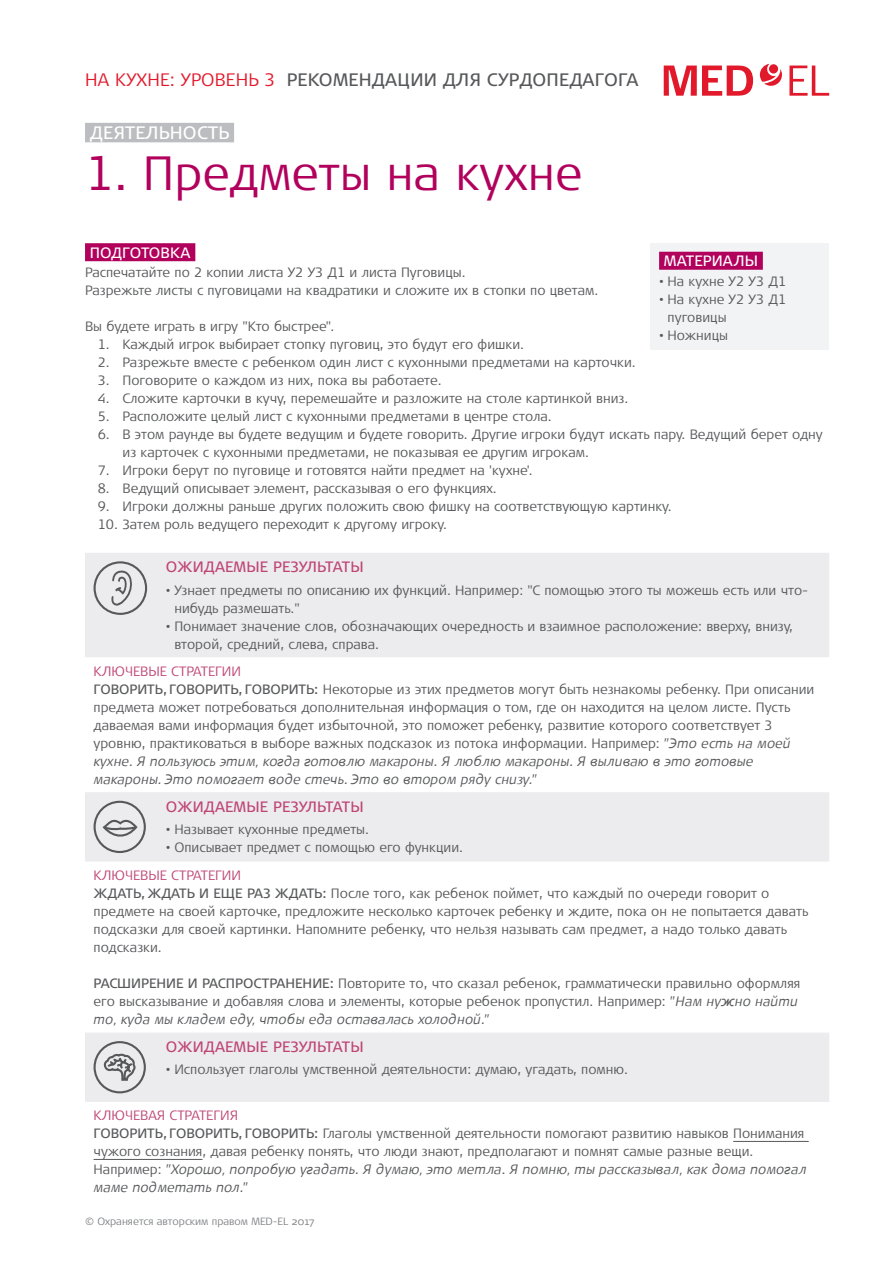
<style>
.page{position:relative;width:893px;height:1263px;background:#fff}
.page>*{position:absolute;margin:0;border:0;box-sizing:border-box;transform-origin:0 0}
.Body_table{font:300 48px "Signa Pro";color:#b1015c}
.Body_table-2{font:18px "Signa Pro";letter-spacing:.01em;color:#57585a}
.Body_table-3{font:18px "Signa Pro";letter-spacing:.01em;color:#fff}
.Body_table-4{font:15px "Signa Pro";letter-spacing:.01em;color:#bf4575}
.Body_table-5{font:15px "Signa Pro";letter-spacing:.01em;color:#fff}
.Body_table-6{font:300 13.5px/18px "Signa Pro";color:#57585a}
.Body_table-7{font:300 13.5px "Signa Pro";color:#bf4575}
.t1{font:300 10.5px "Signa Pro";color:#808285}
.s1{font-weight:300;color:#e2192b}
.s2{font-weight:400}
.s3{font-family:"Signa Offc Pro";font-style:italic}
</style>
<div class="page">
<svg style="left:760px;top:64px;width:22px;height:22px"></svg>
<div style="left:769px;top:64px;width:9px;height:10px;background:#e2192b;border-radius:50%"></div>
<svg style="left:789px;top:66px;width:40px;height:30px"></svg>
<svg style="left:664px;top:65px;width:89px;height:31px"></svg>
<div style="left:651px;top:244px;width:178px;height:106px;background:#f2f3f4"></div>
<div style="left:659px;top:252px;width:104px;height:18px;background:#b1015c"></div>
<div style="left:85px;top:243px;width:110px;height:18px;background:#b1015c"></div>
<div style="left:85px;top:123px;width:149px;height:19px;background:#bcbdc0"></div>
<svg style="left:85px;top:553px;width:744px;height:549px"></svg>
<div style="left:94px;top:561px;width:53px;height:54px;border:2px solid #57585a;border-radius:50%"></div>
<svg style="left:111px;top:570px;width:22px;height:36px"></svg>
<div style="left:94px;top:801px;width:52px;height:52px;border:2px solid #57585a;border-radius:50%"></div>
<svg style="left:101px;top:817px;width:38px;height:21px"></svg>
<div style="left:94px;top:1041px;width:52px;height:52px;border:2px solid #57585a;border-radius:50%"></div>
<svg style="left:102px;top:1040px;width:35px;height:42px"></svg>
<hr style="left:733px;top:1141px;width:76px;height:1px;background:#57585a">
<hr style="left:94px;top:1159px;width:108px;height:1px;background:#57585a">
<p class="Body_table-2" style="left:85px;top:68px;width:555px"><span class="s1">НА КУХНЕ: УРОВЕНЬ 3</span> РЕКОМЕНДАЦИИ ДЛЯ СУРДОПЕДАГОГА</p>
<p class="Body_table-3" style="left:90px;top:120px;width:141px">ДЕЯТЕЛЬНОСТЬ</p>
<p class="Body_table" style="left:85px;top:140px;width:499px">1. Предметы на кухне</p>
<p class="Body_table-5" style="left:90px;top:242px;width:102px">ПОДГОТОВКА</p>
<p class="Body_table-6" style="left:85px;top:263px;width:382px">Распечатайте по 2 копии листа У2 У3 Д1 и листа Пуговицы.</p>
<p class="Body_table-6" style="left:85px;top:281px;width:515px">Разрежьте листы с пуговицами на квадратики и сложите их в стопки по цветам.</p>
<p class="Body_table-6" style="left:85px;top:317px;width:251px">Вы будете играть в игру "Кто быстрее".</p>
<p class="Body_table-6" style="left:98px;top:335px;width:428px">1. Каждый игрок выбирает стопку пуговиц, это будут его фишки.</p>
<p class="Body_table-6" style="left:98px;top:353px;width:539px">2. Разрежьте вместе с ребенком один лист с кухонными предметами на карточки.</p>
<p class="Body_table-6" style="left:98px;top:371px;width:345px">3. Поговорите о каждом из них, пока вы работаете.</p>
<p class="Body_table-6" style="left:98px;top:389px;width:532px">4. Сложите карточки в кучу, перемешайте и разложите на столе картинкой вниз.</p>
<p class="Body_table-6" style="left:98px;top:407px;width:455px">5. Расположите целый лист с кухонными предметами в центре стола.</p>
<p class="Body_table-6" style="left:123px;top:425px;width:702px;text-indent:-25px">6. В этом раунде вы будете ведущим и будете говорить. Другие игроки будут искать пару. Ведущий берет одну из карточек с кухонными предметами, не показывая ее другим игрокам.</p>
<p class="Body_table-6" style="left:98px;top:461px;width:436px">7. Игроки берут по пуговице и готовятся найти предмет на 'кухне'.</p>
<p class="Body_table-6" style="left:98px;top:479px;width:400px">8. Ведущий описывает элемент, рассказывая о его функциях.</p>
<p class="Body_table-6" style="left:98px;top:497px;width:575px">9. Игроки должны раньше других положить свою фишку на соответствующую картинку.</p>
<p class="Body_table-6" style="left:98px;top:515px;width:351px">10. Затем роль ведущего переходит к другому игроку.</p>
<p class="Body_table-5" style="left:664px;top:251px;width:96px">МАТЕРИАЛЫ</p>
<p class="Body_table-6" style="left:659px;top:271px;width:129px">• На кухне У2 У3 Д1</p>
<p class="Body_table-6" style="left:668px;top:289px;width:120px;text-indent:-9px">• На кухне У2 У3 Д1 пуговицы</p>
<p class="Body_table-6" style="left:659px;top:325px;width:71px">• Ножницы</p>
<p class="Body_table-4" style="left:166px;top:557px;width:199px">ОЖИДАЕМЫЕ РЕЗУЛЬТАТЫ</p>
<p class="Body_table-6" style="left:174px;top:580px;width:635px;text-indent:-9px">• Узнает предметы по описанию их функций. Например: "С помощью этого ты можешь есть или что&shy;нибудь размешать."</p>
<p class="Body_table-6" style="left:174px;top:616px;width:620px;text-indent:-9px">• Понимает значение слов, обозначающих очередность и взаимное расположение: вверху, внизу, второй, средний, слева, справа.</p>
<p class="Body_table-7" style="left:94px;top:662px;width:149px">КЛЮЧЕВЫЕ СТРАТЕГИИ</p>
<p class="Body_table-6" style="left:94px;top:679px;width:722px"><span class="s2">ГОВОРИТЬ, ГОВОРИТЬ, ГОВОРИТЬ:</span> Некоторые из этих предметов могут быть незнакомы ребенку. При описании предмета может потребоваться дополнительная информация о том, где он находится на целом листе. Пусть даваемая вами информация будет избыточной, это поможет ребенку, развитие которого соответствует 3 уровню, практиковаться в выборе важных подсказок из потока информации. Например: <span class="s3">"Это есть на моей кухне. Я пользуюсь этим, когда готовлю макароны. Я люблю макароны. Я выливаю в это готовые макароны. Это помогает воде стечь. Это во втором ряду снизу."</span></p>
<p class="Body_table-4" style="left:166px;top:796px;width:199px">ОЖИДАЕМЫЕ РЕЗУЛЬТАТЫ</p>
<p class="Body_table-6" style="left:166px;top:820px;width:205px">• Называет кухонные предметы.</p>
<p class="Body_table-6" style="left:166px;top:838px;width:299px">• Описывает предмет с помощью его функции.</p>
<p class="Body_table-7" style="left:94px;top:866px;width:149px">КЛЮЧЕВЫЕ СТРАТЕГИИ</p>
<p class="Body_table-6" style="left:94px;top:884px;width:716px"><span class="s2">ЖДАТЬ, ЖДАТЬ И ЕЩЕ РАЗ ЖДАТЬ:</span> После того, как ребенок поймет, что каждый по очереди говорит о предмете на своей карточке, предложите несколько карточек ребенку и ждите, пока он не попытается давать подсказки для своей картинки. Напомните ребенку, что нельзя называть сам предмет, а надо только давать подсказки.</p>
<p class="Body_table-6" style="left:94px;top:974px;width:708px"><span class="s2">РАСШИРЕНИЕ И РАСПРОСТРАНЕНИЕ:</span> Повторите то, что сказал ребенок, грамматически правильно оформляя его высказывание и добавляя слова и элементы, которые ребенок пропустил. Например: <span class="s3">"Нам нужно найти то, куда мы кладем еду, чтобы еда оставалась холодной."</span></p>
<p class="Body_table-4" style="left:166px;top:1036px;width:199px">ОЖИДАЕМЫЕ РЕЗУЛЬТАТЫ</p>
<p class="Body_table-6" style="left:166px;top:1060px;width:464px">• Использует глаголы умственной деятельности: думаю, угадать, помню.</p>
<p class="Body_table-7" style="left:94px;top:1106px;width:146px">КЛЮЧЕВАЯ СТРАТЕГИЯ</p>
<p class="Body_table-6" style="left:94px;top:1124px;width:715px"><span class="s2">ГОВОРИТЬ, ГОВОРИТЬ, ГОВОРИТЬ:</span> Глаголы умственной деятельности помогают развитию навыков Понимания чужого сознания, давая ребенку понять, что люди знают, предполагают и помнят самые разные вещи.<br>Например: <span class="s3">"Хорошо, попробую угадать. Я думаю, это метла. Я помню, ты рассказывал, как дома помогал маме подметать пол."</span></p>
<p class="t1" style="left:85px;top:1214px;width:231px">© Охраняется авторским правом MED-EL 2017</p>
</div>
